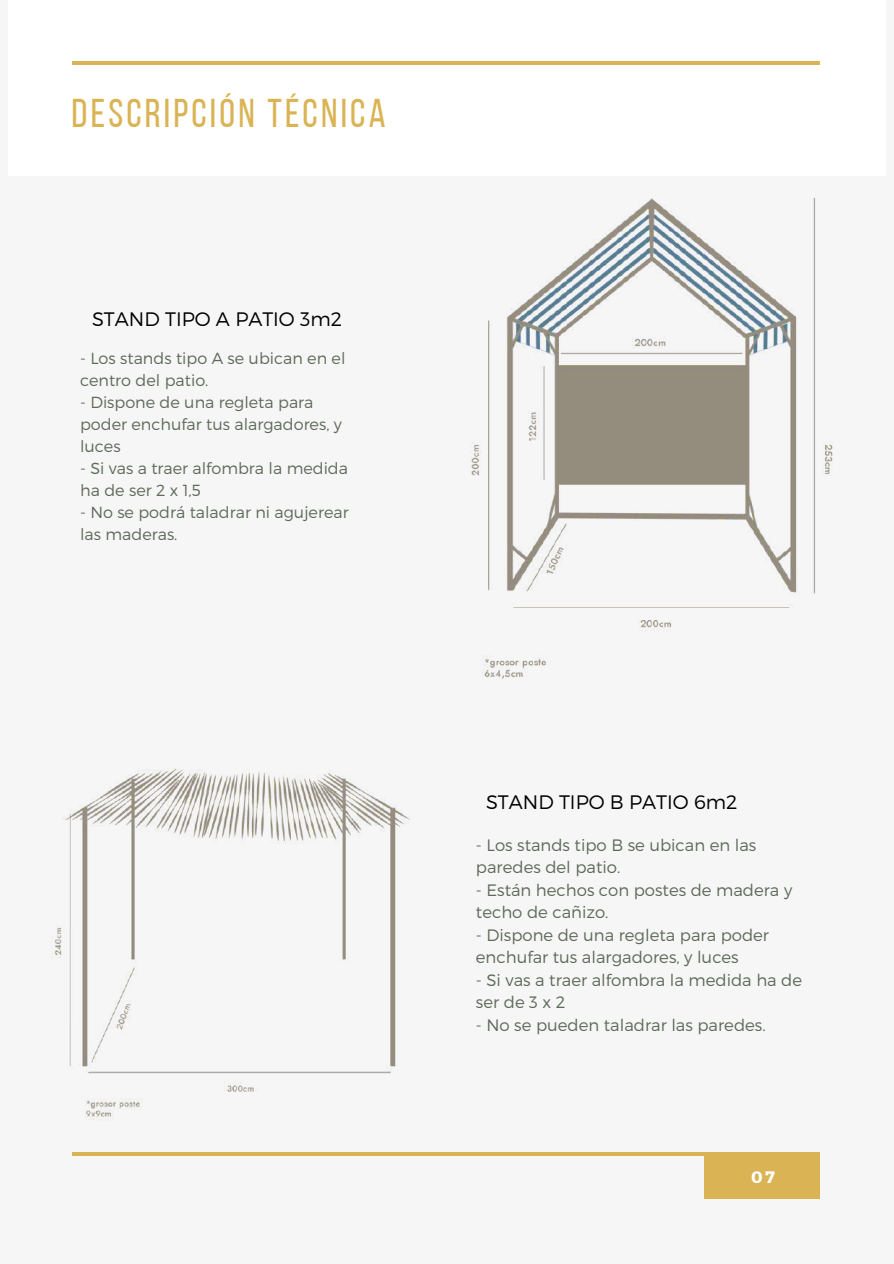
<style>
.page{position:relative;width:894px;height:1264px;background:#fff}
.page>*{position:absolute;margin:0;border:0;box-sizing:border-box;transform-origin:0 0}
.t1{font:40.05px "Bebas Neue";letter-spacing:.08em;color:#dab454}
.t2{font:300 19.5px "Montserrat";color:#000}
.t3{font:300 16.5px/22.5px "Montserrat";color:#5d6959}
.t4{font:700 16.5px "Montserrat";color:#fff}
.t5{font:300 16.05px/21.9px "Montserrat";color:#5d6959}
</style>
<div class="page">
<div style="left:0;top:0;width:893px;height:1263px;background:#f6f6f6"></div>
<div style="left:8px;top:0;width:877px;height:176px;background:#fff"></div>
<hr style="left:72px;top:61px;width:747px;height:4px;background:#dab454">
<div style="left:704px;top:1152px;width:115px;height:46px;background:#dab454"></div>
<hr style="left:72px;top:1152px;width:747px;height:3px;background:#dab454">
<img style="left:54px;top:768px;width:395px;height:388px">
<img style="left:471px;top:199px;width:361px;height:480px">
<h1 class="t1" style="left:72px;top:97px;width:315px">DESCRIPCIÓN TÉCNICA</h1>
<p class="t2" style="left:92px;top:306px;width:251px">STAND TIPO A PATIO 3m2</p>
<p class="t5" style="left:80px;top:347px;width:267px">- Los stands tipo A se ubican en el centro del patio.</p>
<p class="t5" style="left:80px;top:391px;width:263px">- Dispone de una regleta para poder enchufar tus alargadores, y luces</p>
<p class="t5" style="left:80px;top:457px;width:269px">- Si vas a traer alfombra la medida ha de ser 2 x 1,5</p>
<p class="t5" style="left:80px;top:501px;width:270px">- No se podrá taladrar ni agujerear las maderas.</p>
<p class="t2" style="left:486px;top:789px;width:253px">STAND TIPO B PATIO 6m2</p>
<p class="t3" style="left:476px;top:833px;width:282px">- Los stands tipo B se ubican en las paredes del patio.</p>
<p class="t3" style="left:476px;top:878px;width:318px">- Están hechos con postes de madera y techo de cañizo.</p>
<p class="t3" style="left:476px;top:923px;width:294px">- Dispone de una regleta para poder enchufar tus alargadores, y luces</p>
<p class="t3" style="left:476px;top:968px;width:328px">- Si vas a traer alfombra la medida ha de serde3x2</p>
<p class="t3" style="left:476px;top:1013px;width:291px">- No se pueden taladrar las paredes.</p>
<p class="t4" style="left:751px;top:1166px;width:25px">07</p>
</div>
